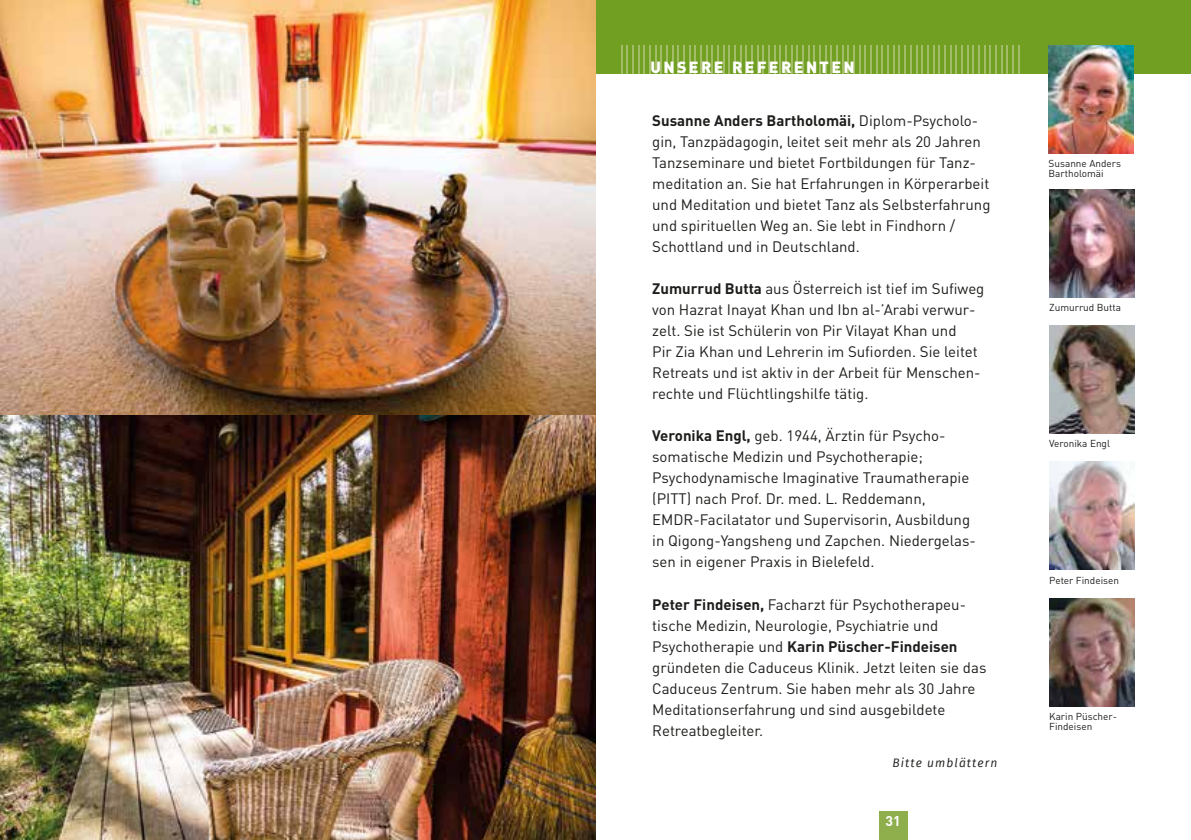
<style>
.page{position:relative;width:1191px;height:840px;background:#fff}
.page>*{position:absolute;margin:0;border:0;box-sizing:border-box;transform-origin:0 0}
.t1{font:900 16px "DIN";color:#fff}
.t2{font:15px/21px "DIN";color:#1d1d1b}
.t3{font:14px "DIN Bold SC880";color:#fff}
.t4{font:italic 12px "Fira Sans";letter-spacing:.09em;color:#1d1d1b}
.t5{font:10px/10px "DIN";color:#1d1d1b}
.s1{font-weight:700}
</style>
<div class="page">
<div style="left:879px;top:811px;width:28px;height:28px;background:#8faf4c"></div>
<div style="left:595px;top:0;width:596px;height:74px;background:#719f22"></div>
<svg style="left:621px;top:45px;width:1px;height:29px"></svg>
<hr style="left:626px;top:45px;width:2px;height:29px;background:#a3bc68">
<svg style="left:632px;top:45px;width:7px;height:29px"></svg>
<hr style="left:643px;top:45px;width:2px;height:29px;background:#a3bc68">
<svg style="left:649px;top:45px;width:7px;height:29px"></svg>
<hr style="left:660px;top:45px;width:2px;height:29px;background:#a3bc68">
<svg style="left:666px;top:45px;width:7px;height:29px"></svg>
<hr style="left:677px;top:45px;width:2px;height:29px;background:#a3bc68">
<svg style="left:683px;top:45px;width:7px;height:29px"></svg>
<hr style="left:694px;top:45px;width:2px;height:29px;background:#a3bc68">
<svg style="left:700px;top:45px;width:7px;height:29px"></svg>
<hr style="left:711px;top:45px;width:2px;height:29px;background:#a3bc68">
<svg style="left:717px;top:45px;width:302px;height:29px"></svg>
<img style="left:1049px;top:189px;width:85px;height:108px">
<img style="left:1049px;top:325px;width:85px;height:108px">
<img style="left:1049px;top:461px;width:85px;height:108px">
<img style="left:1048px;top:45px;width:85px;height:108px">
<img style="left:1049px;top:598px;width:85px;height:107px">
<img style="left:0;top:0;width:595px;height:839px">
<p class="t1" style="left:650px;top:56px;width:26px">UNSE</p>
<p class="t1" style="left:701px;top:56px;width:44px">RE REFE</p>
<p class="t1" style="left:781px;top:56px;width:26px">RENTEN</p>
<p class="t2" style="left:652px;top:110px;width:340px"><span class="s1">Susanne Anders Bartholomäi,</span> Diplom-Psycholo&shy;gin, Tanzpädagogin, leitet seit mehr als 20 Jahren Tanzseminare und bietet Fortbildungen für Tanz&shy;meditation an. Sie hat Erfahrungen in Körperarbeit und Meditation und bietet Tanz als Selbsterfahrung und spirituellen Weg an. Sie lebt in Findhorn / Schottland und in Deutschland.</p>
<p class="t2" style="left:652px;top:278px;width:334px"><span class="s1">Zumurrud Butta</span> aus Österreich ist tief im Sufiweg von Hazrat I nayat Khan und I bn al-’Arabi verwur&shy;zelt. Sie ist Schülerin von Pir Vilayat Khan und<br>Pir Zia Khan und Lehrerin im Sufiorden. Sie leitet Retreats und ist aktiv in der Arbeit für Menschen&shy;rechte und Flüchtlingshilfe tätig.</p>
<p class="t2" style="left:652px;top:425px;width:325px"><span class="s1">Veronika Engl,</span> geb. 1944, Ärztin für Psycho&shy;somatische Medizin und Psychotherapie; Psychodynamische I maginative Traumatherapie (PITT) nach Prof. Dr. med. L. Reddemann, EMDR-Facilatator und Supervisorin, Ausbildung in Qigong-Yangsheng und Zapchen. N iedergelas&shy;sen in eigener Praxis in Bielefeld.</p>
<p class="t2" style="left:652px;top:593px;width:336px"><span class="s1">Peter Findeisen,</span> Facharzt für Psychotherapeu&shy;tische Medizin, Neurologie, Psychiatrie und Psychotherapie und <span class="s1">Karin Püscher-Findeisen </span>gründeten die Caduceus Klinik. Jetzt leiten sie das Caduceus Zentrum. Sie haben mehr als 30 Jahre Meditationserfahrung und sind ausgebildete Retreatbegleiter.</p>
<p class="t4" style="left:892px;top:754px;width:106px">Bitte umblättern</p>
<p class="t3" style="left:885px;top:811px;width:17px">31</p>
<p class="t5" style="left:1048px;top:158px;width:74px">Susanne Anders<br>Bartholomäi</p>
<p class="t5" style="left:1049px;top:302px;width:73px">Zumurrud Butta</p>
<p class="t5" style="left:1049px;top:438px;width:62px">Veronika Engl</p>
<p class="t5" style="left:1049px;top:574px;width:71px">Peter Findeisen</p>
<p class="t5" style="left:1049px;top:710px;width:69px">Karin Püscher-<br>Findeisen</p>
</div>
